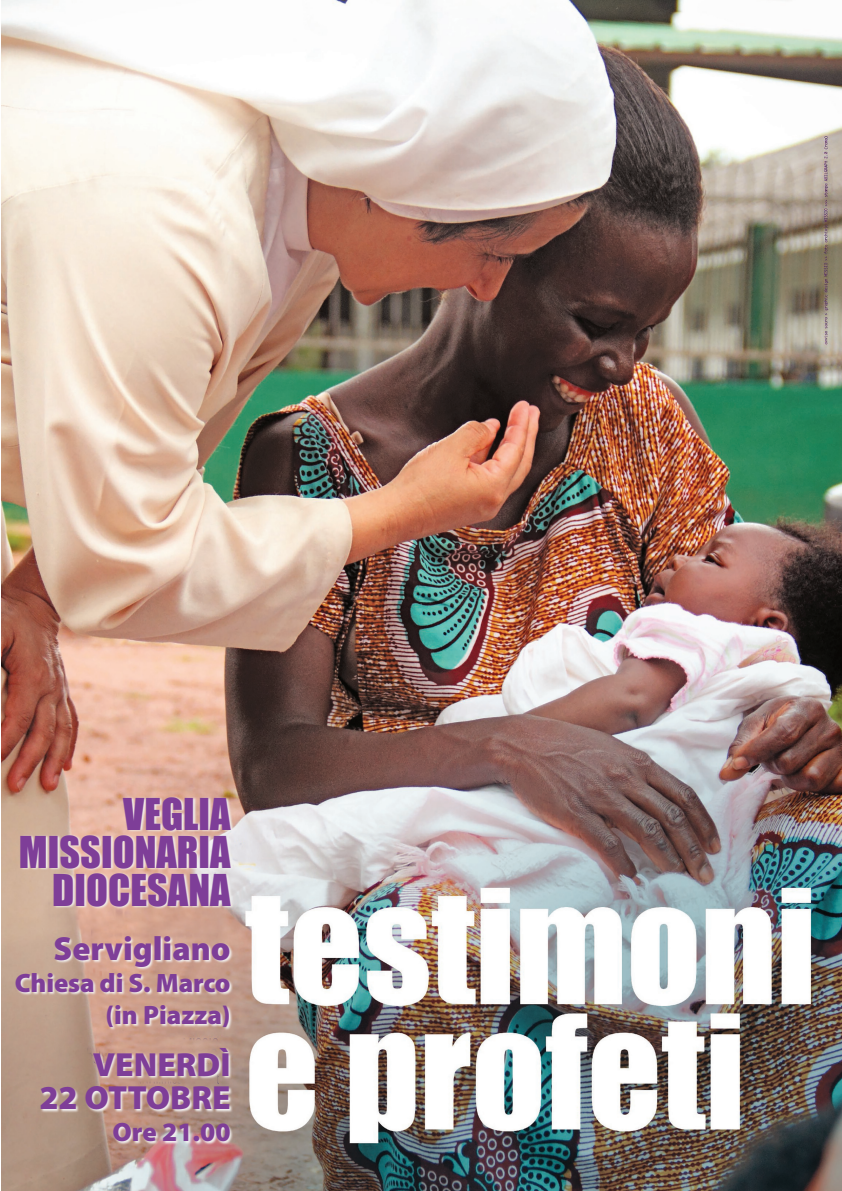
<style>
.page{position:relative;width:842px;height:1191px;background:#fff}
.page>*{position:absolute;margin:0;border:0;box-sizing:border-box;transform-origin:0 0}
.t1{font:40.3px/38px "Impact";color:#7e3e98;text-align:right}
.t2{font:900 33.5px/33.5px "Myriad Pro";color:#7e3e98;text-align:right}
.t3{font:900 26.6px/32px "Myriad Pro";letter-spacing:-.005em;color:#7e3e98;text-align:right}
</style>
<div class="page">
<img style="left:1px;top:0;width:841px;height:1191px">
<img style="left:13px;top:791px;width:223px;height:361px">
<h1 class="t1" style="left:19px;top:793px;width:213px">VEGLIA<br>MISSIONARIA<br>DIOCESANA</h1>
<p class="t2" style="left:53px;top:932px;width:179px">Servigliano</p>
<p class="t3" style="left:15px;top:967px;width:217px">Chiesa di S. Marco (in Piazza)</p>
<p class="t2" style="left:39px;top:1048px;width:193px">VENERDÌ<br>22 OTTOBRE</p>
<p class="t3" style="left:112px;top:1116px;width:120px">Ore 21.00</p>
</div>
